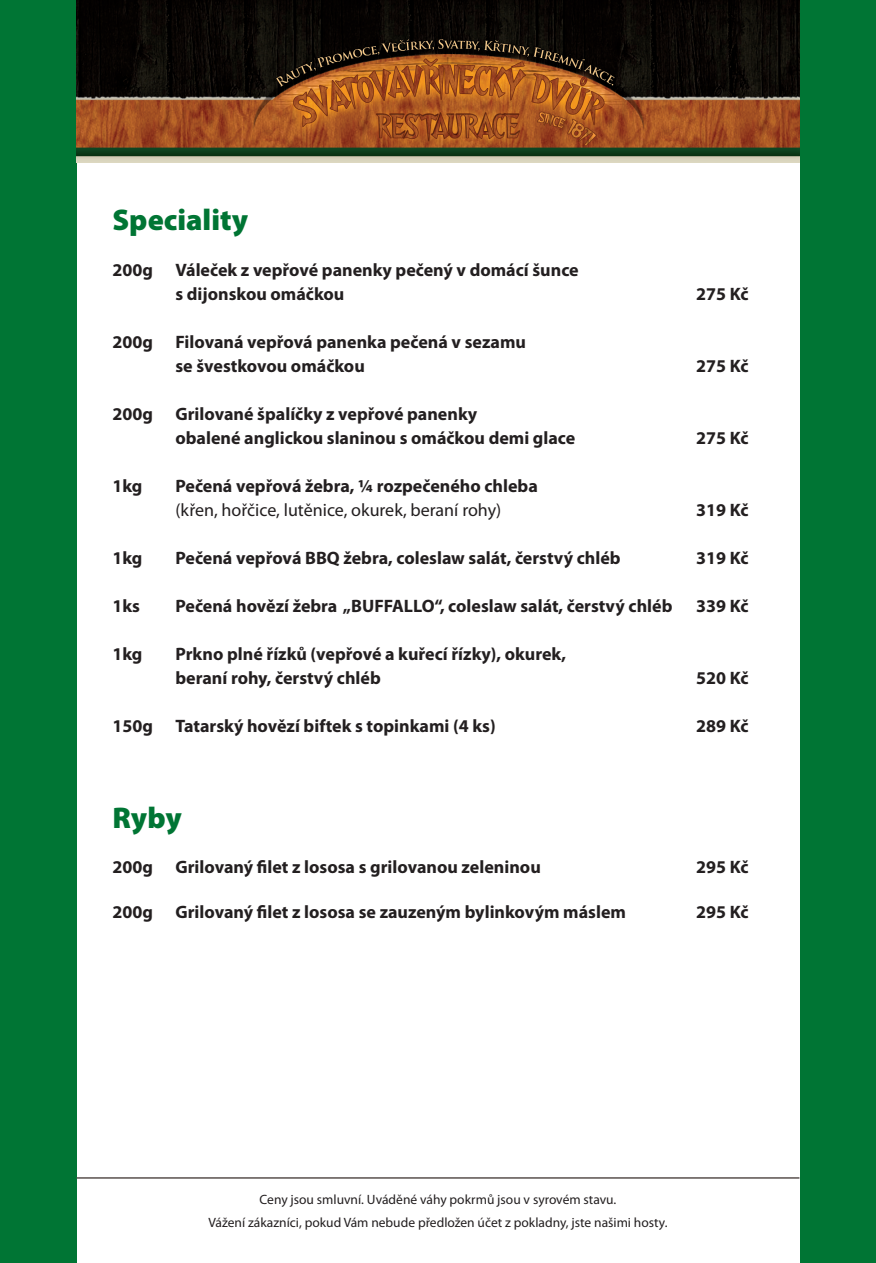
<style>
.page{position:relative;width:876px;height:1263px;background:#007534}
.page>*{position:absolute;margin:0;border:0;box-sizing:border-box;transform-origin:0 0}
.základní_písmo{font:900 30px "Myriad Pro";color:#007534}
.základní_písmo-2{font:700 18px/24px "Myriad Pro";color:#231f20}
.základní_písmo-3{font:18px/24px "Myriad Pro";color:#231f20}
.základní_písmo-4{font:13.5px "Myriad Pro";color:#231f20}
.s1{font-weight:700}
</style>
<div class="page">
<div style="left:77px;top:130px;width:722px;height:1133px;background:#fff"></div>
<img style="left:77px;top:0;width:722px;height:163px">
<hr style="left:77px;top:1177px;width:722px;height:2px;background:#59504e">
<p class="základní_písmo" style="left:112px;top:203px;width:137px">Speciality</p>
<p class="základní_písmo-2" style="left:175px;top:258px;width:405px;text-indent:-63px">200g Váleček z vepřové panenky pečený v domácí šunce s dijonskou omáčkou</p>
<p class="základní_písmo-2" style="left:175px;top:330px;width:352px;text-indent:-63px">200g Filovaná vepřová panenka pečená v sezamu se švestkovou omáčkou</p>
<p class="základní_písmo-2" style="left:175px;top:402px;width:401px;text-indent:-63px">200g Grilované špalíčky z vepřové panenky<br>obalené anglickou slaninou s omáčkou demi glace</p>
<p class="základní_písmo-2" style="left:112px;top:474px;width:32px">1kg</p>
<p class="základní_písmo-3" style="left:175px;top:475px;width:364px"><span class="s1">Pečená vepřová žebra, ¼ rozpečeného chleba </span>(křen, hořčice, lutěnice, okurek, beraní rohy)</p>
<p class="základní_písmo-2" style="left:696px;top:282px;width:54px">275 Kč</p>
<p class="základní_písmo-2" style="left:696px;top:354px;width:54px">275 Kč</p>
<p class="základní_písmo-2" style="left:696px;top:426px;width:54px">275 Kč</p>
<p class="základní_písmo-2" style="left:696px;top:498px;width:54px">319 Kč</p>
<p class="základní_písmo-2" style="left:112px;top:546px;width:32px">1kg</p>
<p class="základní_písmo-2" style="left:175px;top:546px;width:447px">Pečená vepřová BBQ žebra, coleslaw salát, čerstvý chléb</p>
<p class="základní_písmo-2" style="left:696px;top:546px;width:54px">319 Kč</p>
<p class="základní_písmo-2" style="left:112px;top:594px;width:29px">1ks</p>
<p class="základní_písmo-2" style="left:175px;top:594px;width:498px">Pečená hovězí žebra „BUFFALLO“, coleslaw salát, čerstvý chléb</p>
<p class="základní_písmo-2" style="left:696px;top:594px;width:54px">339 Kč</p>
<p class="základní_písmo-2" style="left:112px;top:642px;width:32px">1kg</p>
<p class="základní_písmo-2" style="left:175px;top:642px;width:392px">Prkno plné řízků (vepřové a kuřecí řízky), okurek, beraní rohy, čerstvý chléb</p>
<p class="základní_písmo-2" style="left:696px;top:666px;width:54px">520 Kč</p>
<p class="základní_písmo-2" style="left:112px;top:714px;width:385px">150g Tatarský hovězí biftek s topinkami (4 ks)</p>
<p class="základní_písmo-2" style="left:696px;top:714px;width:54px">289 Kč</p>
<p class="základní_písmo" style="left:112px;top:801px;width:71px">Ryby</p>
<p class="základní_písmo-2" style="left:112px;top:855px;width:430px">200g Grilovaný filet z lososa s grilovanou zeleninou</p>
<p class="základní_písmo-2" style="left:696px;top:855px;width:54px">295 Kč</p>
<p class="základní_písmo-2" style="left:112px;top:900px;width:515px">200g Grilovaný filet z lososa se zauzeným bylinkovým máslem</p>
<p class="základní_písmo-2" style="left:696px;top:900px;width:54px">295 Kč</p>
<p class="základní_písmo-4" style="left:260px;top:1192px;width:358px">Ceny jsou smluvní. Uváděné váhy pokrmů jsou v syrovém stavu.</p>
<p class="základní_písmo-4" style="left:209px;top:1215px;width:460px">Vážení zákazníci, pokud Vám nebude předložen účet z pokladny, jste našimi hosty.</p>
</div>
